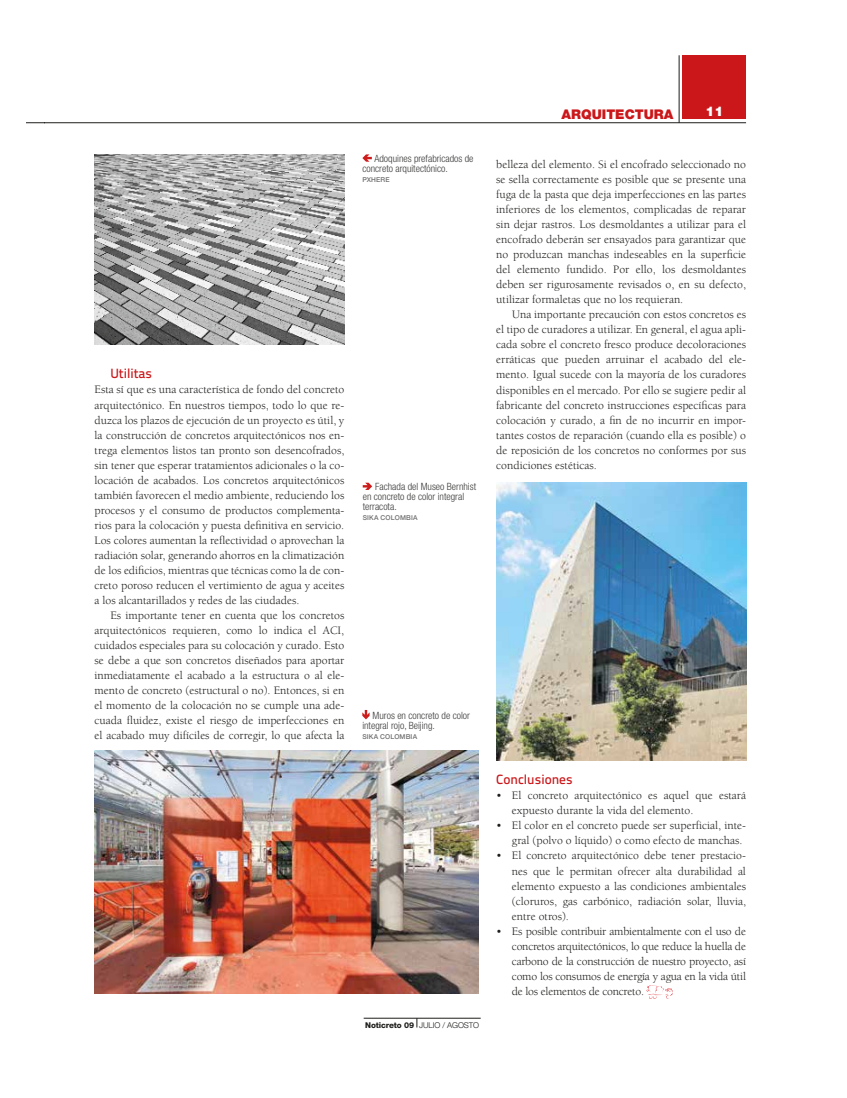
<style>
.page{position:relative;width:847px;height:1098px;background:#fff}
.page>*{position:absolute;margin:0;border:0;box-sizing:border-box;transform-origin:0 0}
.t1{font:500 13.38px "Titillium Text 22 L";color:#cb171a}
.t2{font:900 13.38px "Helvetica Neue LT Pro";color:#cb171a}
.t3{font:900 13.38px "Helvetica Neue LT Pro";color:#fff}
.t4{font:11.75px/15px "Berkeley Std";color:#1d1d1b;text-align:justify}
.t5{font:300 condensed 10px/10px "Helvetica Neue LT Pro";color:#3c3c3b}
.t6{font:300 8px "Helvetica Neue LT Std";letter-spacing:-.01em;color:#1d1d1b}
.t7{font:500 6.62px "Helvetica Neue";letter-spacing:.025em;color:#706f6f}
.s1{font-family:"Helvetica Neue LT Pro";font-weight:800}
</style>
<div class="page">
<hr style="left:678px;top:55px;width:1px;height:68px;background:#1d1d1b">
<svg style="left:26px;top:123px;width:18px;height:1px"></svg>
<div style="left:682px;top:55px;width:63px;height:63px;background:#cb171a"></div>
<hr style="left:44px;top:123px;width:701px;height:1px;background:#1d1d1b">
<hr style="left:363px;top:1018px;width:117px;height:1px;background:#1d1d1b">
<svg style="left:646px;top:985px;width:26px;height:14px"></svg>
<img style="left:95px;top:154px;width:249px;height:190px">
<img style="left:95px;top:750px;width:383px;height:243px">
<img style="left:496px;top:483px;width:249px;height:277px">
<svg style="left:362px;top:154px;width:10px;height:8px"></svg>
<svg style="left:362px;top:710px;width:7px;height:9px"></svg>
<svg style="left:362px;top:483px;width:10px;height:7px"></svg>
<p class="t1" style="left:110px;top:364px;width:43px">Utilitas</p>
<p class="t4" style="left:95px;top:382px;width:251px">Esta sí que es una característica de fondo del concreto arquitectónico. En nuestros tiempos, todo lo que re&shy;duzca los plazos de ejecución de un proyecto es útil, y la construcción de concretos arquitectónicos nos en&shy;trega elementos listos tan pronto son desencofrados, sin tener que esperar tratamientos adicionales o la co&shy;locación de acabados. Los concretos arquitectónicos también favorecen el medio ambiente, reduciendo los procesos y el consumo de productos complementa&shy;rios para la colocación y puesta definitiva en servicio.<br>Los colores aumentan la reflectividad o aprovechan la radiación solar, generando ahorros en la climatización de los edificios, mientras que técnicas como la de con&shy;creto poroso reducen el vertimiento de agua y aceites a los alcantarillados y redes de las ciudades.</p>
<p class="t4" style="left:95px;top:608px;width:251px;text-indent:16px">Es importante tener en cuenta que los concretos arquitectónicos requieren, como lo indica el ACI, cuidados especiales para su colocación y curado. Esto se debe a que son concretos diseñados para aportar inmediatamente el acabado a la estructura o al ele&shy;mento de concreto (estructural o no). Entonces, si en el momento de la colocación no se cumple una ade&shy;cuada fluidez, existe el riesgo de imperfecciones en el acabado muy difíciles de corregir, lo que afecta la</p>
<p class="t5" style="left:362px;top:153px;width:113px;text-indent:12px">Adoquines prefabricados de concreto arquitectónico.</p>
<p class="t7" style="left:362px;top:174px;width:29px">PXHERE</p>
<p class="t5" style="left:362px;top:481px;width:115px;text-indent:12px">Fachada del Museo Bernhist en concreto de color integral terracota.</p>
<p class="t7" style="left:362px;top:512px;width:56px">SIKA COLOMBIA</p>
<p class="t2" style="left:561px;top:106px;width:113px">ARQUITECTURA</p>
<p class="t3" style="left:705px;top:103px;width:19px">11</p>
<p class="t4" style="left:496px;top:157px;width:251px">belleza del elemento. Si el encofrado seleccionado no se sella correctamente es posible que se presente una fuga de la pasta que deja imperfecciones en las partes inferiores de los elementos, complicadas de reparar sin dejar rastros. Los desmoldantes a utilizar para el encofrado deberán ser ensayados para garantizar que no produzcan manchas indeseables en la superficie del elemento fundido. Por ello, los desmoldantes deben ser rigurosamente revisados o, en su defecto, utilizar formaletas que no los requieran.</p>
<p class="t4" style="left:496px;top:307px;width:251px;text-indent:16px">Una importante precaución con estos concretos es el tipo de curadores a utilizar. En general, el agua apli&shy;cada sobre el concreto fresco produce decoloraciones erráticas que pueden arruinar el acabado del ele&shy;mento. Igual sucede con la mayoría de los curadores disponibles en el mercado. Por ello se sugiere pedir al fabricante del concreto instrucciones específicas para colocación y curado, a fin de no incurrir en impor&shy;tantes costos de reparación (cuando ella es posible) o de reposición de los concretos no conformes por sus condiciones estéticas.</p>
<p class="t5" style="left:362px;top:711px;width:109px;text-indent:10px">Muros en concreto de color integral rojo, Beijing.</p>
<p class="t7" style="left:362px;top:732px;width:56px">SIKA COLOMBIA</p>
<p class="t6" style="left:365px;top:1020px;width:115px"><span class="s1">Noticreto 09</span> JULIO / AGOSTO</p>
<p class="t1" style="left:496px;top:769px;width:78px">Conclusiones</p>
<p class="t4" style="left:511px;top:788px;width:235px;text-indent:-16px">• El concreto arquitectónico es aquel que estará expuesto durante la vida del elemento.</p>
<p class="t4" style="left:511px;top:818px;width:235px;text-indent:-16px">• El color en el concreto puede ser superficial, inte&shy;gral (polvo o líquido) o como efecto de manchas.</p>
<p class="t4" style="left:511px;top:848px;width:235px;text-indent:-16px">• El concreto arquitectónico debe tener prestacio&shy;nes que le permitan ofrecer alta durabilidad al elemento expuesto a las condiciones ambientales (cloruros, gas carbónico, radiación solar, lluvia, entre otros).</p>
<p class="t4" style="left:511px;top:923px;width:235px;text-indent:-16px">• Es posible contribuir ambientalmente con el uso de concretos arquitectónicos, lo que reduce la huella de carbono de la construcción de nuestro proyecto, así como los consumos de energía y agua en la vida útil de los elementos de concreto.</p>
</div>
